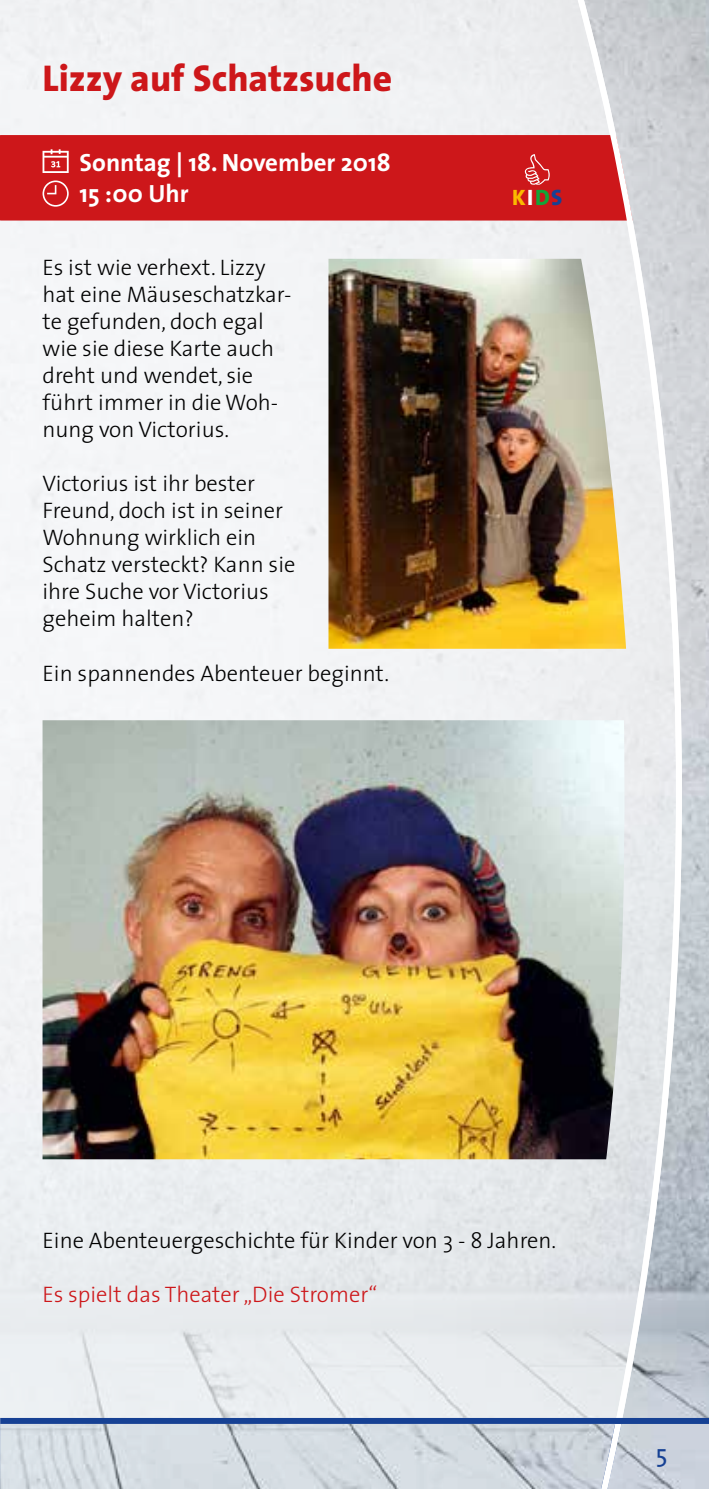
<style>
.page{position:relative;width:709px;height:1489px;background:#fff}
.page>*{position:absolute;margin:0;border:0;box-sizing:border-box;transform-origin:0 0}
.t1{font:800 37.5px "The Sans";color:#cd171a}
.t2{font:700 25px/31.2px "The Sans";color:#fff}
.t3{font:25px "The Sans";color:#164194}
.t4{font:300 22.5px/27px "The Sans";color:#000}
.t5{font:300 22.5px "The Sans";color:#cd171a}
.t6{font:800 22.25px "The Sans";color:#fbba00}
.s1{color:#fff}
.s2{color:#13a538}
.s3{color:#164194}
</style>
<div class="page">
<img style="left:0;top:0;width:486px;height:1417px">
<div style="left:0;top:135px;width:486px;height:85px;background:#cd171a"></div>
<svg style="left:43px;top:149px;width:26px;height:24px"></svg>
<svg style="left:43px;top:180px;width:26px;height:27px"></svg>
<img style="left:328px;top:259px;width:158px;height:389px">
<img style="left:43px;top:720px;width:443px;height:439px">
<img style="left:685px;top:0;width:24px;height:1417px">
<img style="left:486px;top:0;width:199px;height:1417px">
<svg style="left:0;top:1417px;width:709px;height:71px;background:#c0cad8"></svg>
<h1 class="t1" style="left:43px;top:47px;width:351px">Lizzy auf Schatzsuche</h1>
<p class="t2" style="left:80px;top:146px;width:312px">Sonntag | 18. November 2018<br>15 :00 Uhr</p>
<p class="t2" style="left:88px;top:146px;width:308px">Sonntag | 12. November 2017<br>15 :00 Uhr</p>
<p class="t4" style="left:43px;top:253px;width:250px">Es ist wie verhext. Lizzy hat eine Mäuseschatzkar&shy;te gefunden, doch egal wie sie diese Karte auch dreht und wendet, sie führt immer in die Woh&shy;nung von Victorius.</p>
<p class="t4" style="left:43px;top:469px;width:254px">Victorius ist ihr bester<br>Freund, doch ist in seiner<br>Wohnung wirklich ein<br>Schatz versteckt? Kann sie ihre Suche vor Victorius geheim halten?</p>
<p class="t4" style="left:43px;top:658px;width:348px">Ein spannendes Abenteuer beginnt.</p>
<p class="t6" style="left:512px;top:179px;width:52px">K<span class="s1">I</span><span class="s2">D</span><span class="s3">S</span></p>
<p class="t4" style="left:43px;top:1225px;width:515px">Eine Abenteuergeschichte für Kinder von 3 - 8 Jahren.</p>
<p class="t5" style="left:43px;top:1275px;width:336px">Es spielt das Theater „Die Stromer“</p>
<p class="t3" style="left:655px;top:1432px;width:13px">5</p>
</div>
